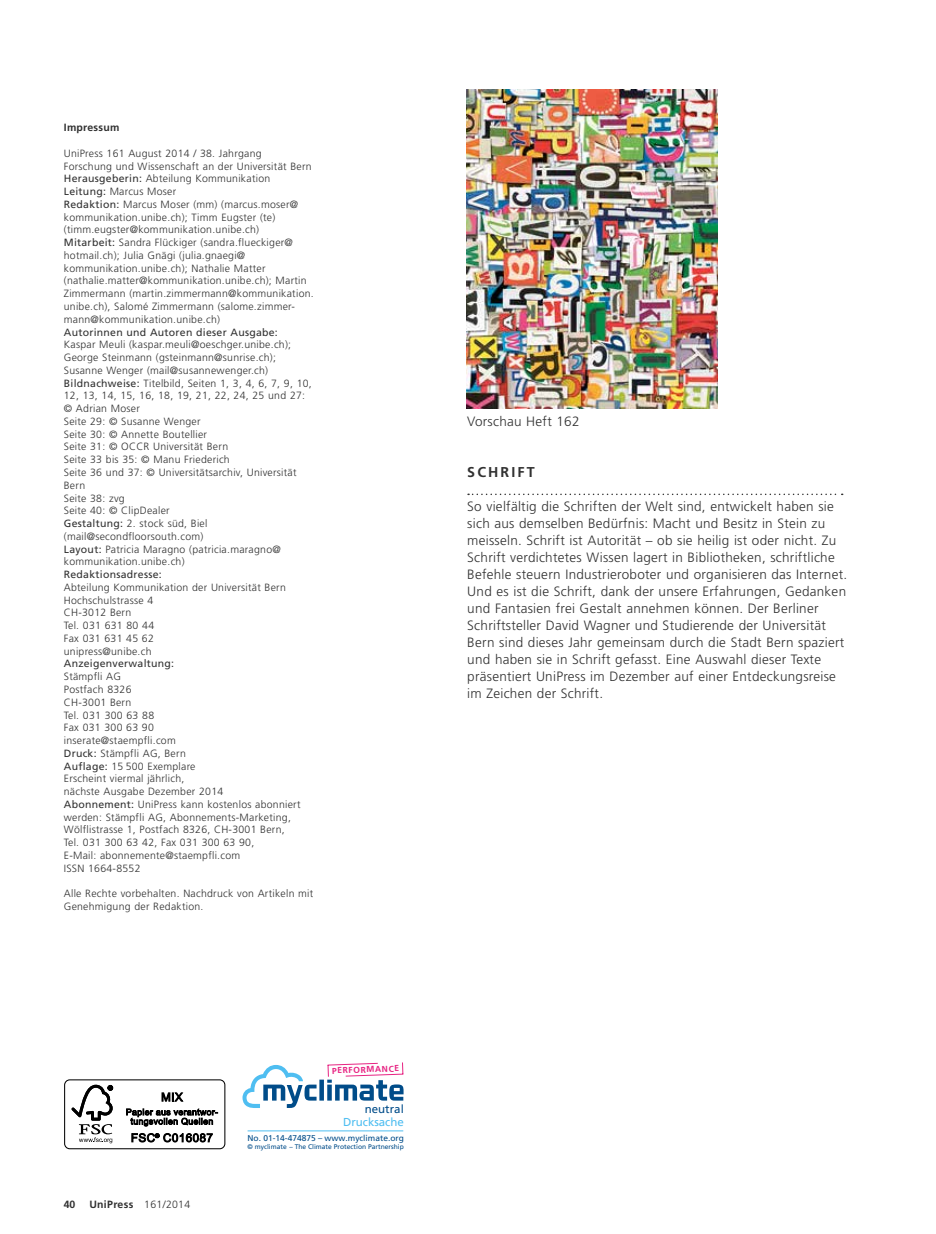
<style>
.page{position:relative;width:936px;height:1234px;background:#fff}
.page>*{position:absolute;margin:0;border:0;box-sizing:border-box;transform-origin:0 0}
.t1{font:700 14.25px "Frutiger";letter-spacing:.15em;color:#313131}
.t2{font:300 13.5px/17px "Frutiger";letter-spacing:.02em;color:#313131}
.t3{font:11.55px "Frutiger LT Com";color:#4fbef1}
.t4{font:11.55px "Frutiger LT Com";color:#004c89}
.t5{font:300 10.5px/12.8px "Frutiger";letter-spacing:.025em;color:#313131}
.t6{font:10.5px "Frutiger";letter-spacing:.025em;color:#313131}
.t7{font:700 10.5px "Frutiger";letter-spacing:.025em;color:#313131}
.t8{font:700 8.55px "Frutiger LT Com";color:#e72382}
.t9{font:8.4px "Frutiger LT Com";color:#004c89}
.t10{font:6.75px "Frutiger LT Com";color:#004c89}
.s1{font-weight:400}
.s2{font-weight:300}
</style>
<div class="page">
<svg style="left:468px;top:493px;width:374px;height:2px"></svg>
<div style="left:64px;top:1079px;width:161px;height:69px;border:1px solid #000;border-radius:5px"></div>
<svg style="left:71px;top:1084px;width:42px;height:58px"></svg>
<svg style="left:161px;top:1092px;width:22px;height:9px"></svg>
<svg style="left:126px;top:1108px;width:92px;height:18px"></svg>
<svg style="left:131px;top:1133px;width:82px;height:9px"></svg>
<hr style="left:247px;top:1130px;width:156px;height:1px;background:#4fbef1">
<svg style="left:242px;top:1062px;width:162px;height:45px"></svg>
<img style="left:466px;top:89px;width:251px;height:319px">
<p class="t7" style="left:64px;top:121px;width:57px">Impressum</p>
<p class="t5" style="left:64px;top:147px;width:251px">UniPress 161 August 2014 / 38. Jahrgang<br>Forschung und Wissenschaft an der Universität Bern <span class="s1">Herausgeberin:</span> Abteilung Kommunikation <span class="s1">Leitung:</span> Marcus Moser<br><span class="s1">Redaktion:</span> Marcus Moser (mm) (marcus.moser@ kommunikation.unibe.ch); Timm Eugster (te) (timm.eugster@kommunikation.unibe.ch)<br><span class="s1">Mitarbeit:</span> Sandra Flückiger (sandra.flueckiger@ hotmail.ch); Julia Gnägi (julia.gnaegi@ kommunikation.unibe.ch); Nathalie Matter (nathalie.matter@kommunikation.unibe.ch); Martin Zimmermann (martin.zimmermann@kommunikation. unibe.ch), Salomé Zimmermann (salome.zimmer&shy;mann@kommunikation.unibe.ch)</p>
<p class="t6" style="left:64px;top:325px;width:215px">Autorinnen und Autoren dieser Ausgabe:</p>
<p class="t5" style="left:64px;top:338px;width:249px">Kaspar Meuli (kaspar.meuli@oeschger.unibe.ch); George Steinmann (gsteinmann@sunrise.ch); Susanne Wenger (mail@susannewenger.ch)<br><span class="s1">Bildnachweise:</span> Titelbild, Seiten 1, 3, 4, 6, 7, 9, 10, 12, 13, 14, 15, 16, 18, 19, 21, 22, 24, 25 und 27: © Adrian Moser<br>Seite 29: © Susanne Wenger<br>Seite 30: © Annette Boutellier<br>Seite 31: © OCCR Universität Bern<br>Seite 33 bis 35: © Manu Friederich<br>Seite 36 und 37: © Universitätsarchiv, Universität Bern<br>Seite 38: zvg<br>Seite 40: © ClipDealer<br><span class="s1">Gestaltung:</span> 2. stock süd, Biel (mail@secondfloorsouth.com)<br><span class="s1">Layout:</span> Patricia Maragno (patricia.maragno@ kommunikation.unibe.ch)</p>
<p class="t6" style="left:64px;top:568px;width:99px">Redaktionsadresse:</p>
<p class="t5" style="left:64px;top:580px;width:224px">Abteilung Kommunikation der Universität Bern<br>Hochschulstrasse 4<br>CH-3012 Bern<br>Tel. 031 631 80 44<br>Fax 031 631 45 62<br>unipress@unibe.ch</p>
<p class="t6" style="left:64px;top:657px;width:112px">Anzeigenverwaltung:</p>
<p class="t5" style="left:64px;top:670px;width:238px">Stämpfli AG<br>Postfach 8326<br>CH-3001 Bern<br>Tel. 031 300 63 88<br>Fax 031 300 63 90<br>inserate@staempfli.com<br><span class="s1">Druck:</span> Stämpfli AG, Bern<br><span class="s1">Auflage:</span> 15 500 Exemplare<br>Erscheint viermal jährlich,<br>nächste Ausgabe Dezember 2014<br><span class="s1">Abonnement:</span> UniPress kann kostenlos abonniert werden: Stämpfli AG, Abonnements-Marketing,<br>Wölflistrasse 1, Postfach 8326, CH-3001 Bern,<br>Tel. 031 300 63 42, Fax 031 300 63 90,<br>E-Mail: abonnemente@staempfli.com<br>ISSN 1664-8552</p>
<p class="t5" style="left:64px;top:887px;width:251px">Alle Rechte vorbehalten. Nachdruck von Artikeln mit<br>Genehmigung der Redaktion.</p>
<p class="t8" style="left:332px;top:1065px;width:69px;rotate:-2deg">PERFORMANCE</p>
<p class="t7" style="left:64px;top:1198px;width:13px">40</p>
<p class="t7" style="left:89px;top:1198px;width:102px">UniPress <span class="s2">161/2014</span></p>
<p class="t4" style="left:365px;top:1101px;width:41px">neutral</p>
<p class="t3" style="left:343px;top:1114px;width:62px">Drucksache</p>
<p class="t9" style="left:247px;top:1132px;width:158px">No. 01-14-474875 – www.myclimate.org</p>
<p class="t10" style="left:247px;top:1142px;width:158px">© myclimate – The Climate Protection Partnership</p>
<p class="t2" style="left:467px;top:412px;width:114px">Vorschau Heft 162</p>
<h1 class="t1" style="left:467px;top:463px;width:69px">SCHRIFT</h1>
<p class="t2" style="left:467px;top:497px;width:381px">So vielfältig die Schriften der Welt sind, entwickelt haben sie sich aus demselben Bedürfnis: Macht und Besitz in Stein zu meisseln. Schrift ist Autorität – ob sie heilig ist oder nicht. Zu Schrift verdichtetes Wissen lagert in Bibliotheken, schriftliche Befehle steuern Industrieroboter und organisieren das Internet.<br>Und es ist die Schrift, dank der unsere Erfahrungen, Gedanken und Fantasien frei Gestalt annehmen können. Der Berliner Schriftsteller David Wagner und Studierende der Universität Bern sind dieses Jahr gemeinsam durch die Stadt Bern spaziert und haben sie in Schrift gefasst. Eine Auswahl dieser Texte präsentiert UniPress im Dezember auf einer Entdeckungsreise im Zeichen der Schrift.</p>
</div>
